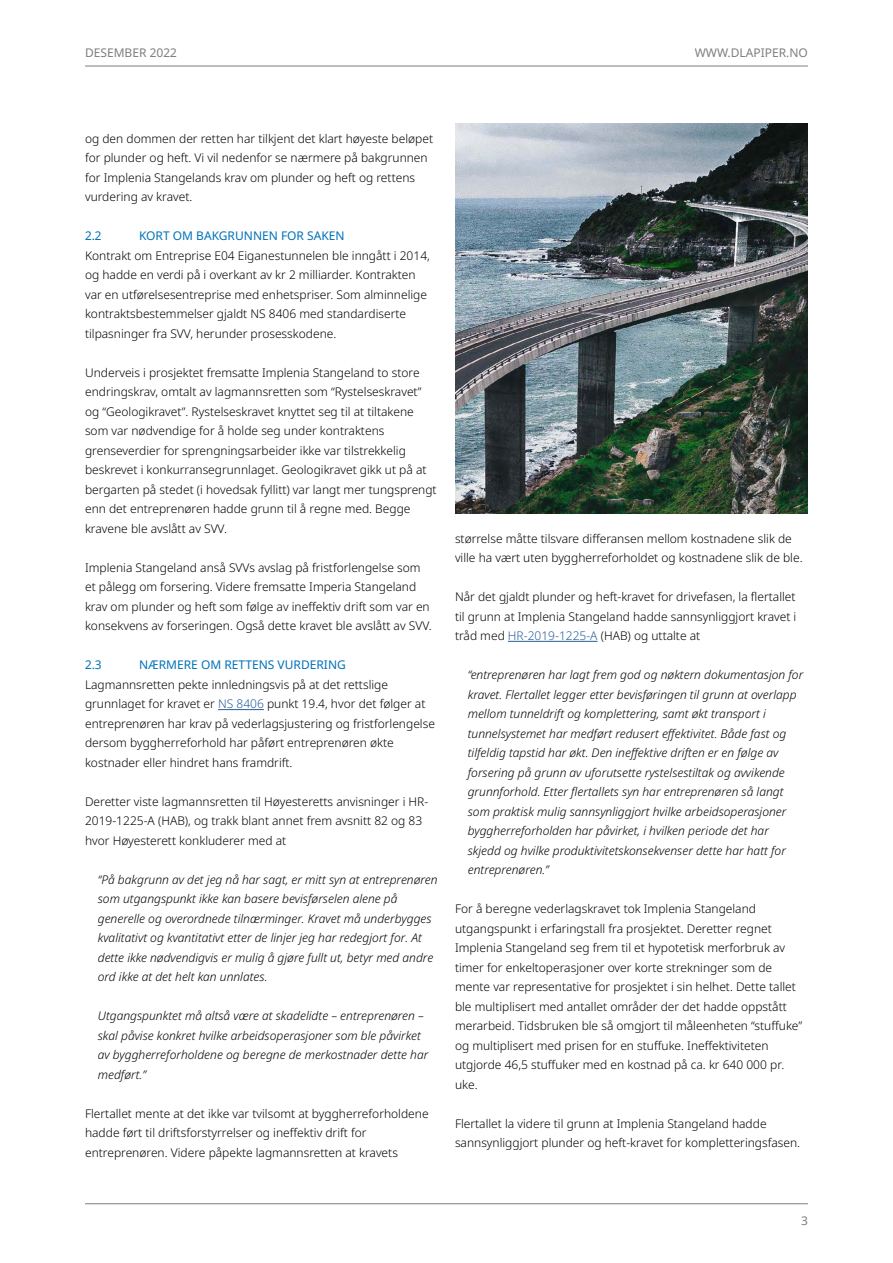
<style>
.page{position:relative;width:893px;height:1263px;background:#fff}
.page>*{position:absolute;margin:0;border:0;box-sizing:border-box;transform-origin:0 0}
.t1{font:300 12px/19.5px "Noto Sans";color:#000}
.t2{font:italic 300 12px/19.5px "Noto Sans";color:#000}
.t3{font:12px "Noto Sans";color:#0071b9}
.t4{font:12px "Noto Sans";color:#7e7e7d}
.s1{color:#275b9b}
</style>
<div class="page">
<hr style="left:85px;top:66px;width:723px;height:1px;background:#7e7e7d">
<hr style="left:85px;top:1203px;width:723px;height:1px;background:#7e7e7d">
<img style="left:455px;top:123px;width:353px;height:390px">
<hr style="left:218px;top:709px;width:46px;height:1px;background:#275b9b">
<hr style="left:508px;top:641px;width:90px;height:1px;background:#275b9b">
<p class="t4" style="left:85px;top:44px;width:93px">DESEMBER 2022</p>
<p class="t4" style="left:695px;top:45px;width:115px">WWW.DLAPIPER.NO</p>
<p class="t1" style="left:85px;top:129px;width:350px">og den dommen der retten har tilkjent det klart høyeste beløpet for plunder og heft. Vi vil nedenfor se nærmere på bakgrunnen for Implenia Stangelands krav om plunder og heft og rettens vurdering av kravet.</p>
<p class="t3" style="left:85px;top:228px;width:18px">2.2</p>
<p class="t3" style="left:139px;top:228px;width:207px">KORT OM BAKGRUNNEN FOR SAKEN</p>
<p class="t1" style="left:85px;top:246px;width:346px">Kontrakt om Entreprise E04 Eiganestunnelen ble inngått i 2014, og hadde en verdi på i overkant av kr 2 milliarder. Kontrakten var en utførelsesentreprise med enhetspriser. Som alminnelige kontraktsbestemmelser gjaldt NS 8406 med standardiserte tilpasninger fra SVV, herunder prosesskodene.</p>
<p class="t1" style="left:85px;top:363px;width:353px">Underveis i prosjektet fremsatte Implenia Stangeland to store endringskrav, omtalt av lagmannsretten som “Rystelseskravet” og “Geologikravet”. Rystelseskravet knyttet seg til at tiltakene som var nødvendige for å holde seg under kontraktens grenseverdier for sprengningsarbeider ikke var tilstrekkelig beskrevet i konkurransegrunnlaget. Geologikravet gikk ut på at bergarten på stedet (i hovedsak fyllitt) var langt mer tungsprengt enn det entreprenøren hadde grunn til å regne med. Begge kravene ble avslått av SVV.</p>
<p class="t1" style="left:85px;top:558px;width:348px">Implenia Stangeland anså SVVs avslag på fristforlengelse som et pålegg om forsering. Videre fremsatte Imperia Stangeland krav om plunder og heft som følge av ineffektiv drift som var en konsekvens av forseringen. Også dette kravet ble avslått av SVV.</p>
<p class="t3" style="left:85px;top:657px;width:18px">2.3</p>
<p class="t3" style="left:139px;top:657px;width:208px">NÆRMERE OM RETTENS VURDERING</p>
<p class="t1" style="left:85px;top:675px;width:351px">Lagmannsretten pekte innledningsvis på at det rettslige grunnlaget for kravet er <span class="s1">NS 8406</span> punkt 19.4, hvor det følger at entreprenøren har krav på vederlagsjustering og fristforlengelse dersom byggherreforhold har påført entreprenøren økte kostnader eller hindret hans framdrift.</p>
<p class="t1" style="left:85px;top:792px;width:345px">Deretter viste lagmannsretten til Høyesteretts anvisninger i HR-<br>2019-1225-A (HAB), og trakk blant annet frem avsnitt 82 og 83 hvor Høyesterett konkluderer med at</p>
<p class="t2" style="left:98px;top:870px;width:341px">“På bakgrunn av det jeg nå har sagt, er mitt syn at entreprenøren som utgangspunkt ikke kan basere bevisførselen alene på generelle og overordnede tilnærminger. Kravet må underbygges kvalitativt og kvantitativt etter de linjer jeg har redegjort for. At dette ikke nødvendigvis er mulig å gjøre fullt ut, betyr med andre ord ikke at det helt kan unnlates.</p>
<p class="t2" style="left:98px;top:1006px;width:332px">Utgangspunktet må altså være at skadelidte – entreprenøren – skal påvise konkret hvilke arbeidsoperasjoner som ble påvirket av byggherreforholdene og beregne de merkostnader dette har medført.”</p>
<p class="t1" style="left:85px;top:1104px;width:345px">Flertallet mente at det ikke var tvilsomt at byggherreforholdene hadde ført til driftsforstyrrelser og ineffektiv drift for entreprenøren. Videre påpekte lagmannsretten at kravets</p>
<p class="t1" style="left:455px;top:529px;width:349px">størrelse måtte tilsvare differansen mellom kostnadene slik de ville ha vært uten byggherreforholdet og kostnadene slik de ble.</p>
<p class="t1" style="left:455px;top:587px;width:343px;text-align:justify">Når det gjaldt plunder og heft-kravet for drivefasen, la flertallet til grunn at Implenia Stangeland hadde sannsynliggjort kravet i tråd med <span class="s1">HR-2019-1225-A</span> (HAB) og uttalte at</p>
<p class="t2" style="left:468px;top:665px;width:337px">“entreprenøren har lagt frem god og nøktern dokumentasjon for kravet. Flertallet legger etter bevisføringen til grunn at overlapp mellom tunneldrift og komplettering, samt økt transport i tunnelsystemet har medført redusert effektivitet. Både fast og tilfeldig tapstid har økt. Den ineffektive driften er en følge av forsering på grunn av uforutsette rystelsestiltak og avvikende grunnforhold. Etter flertallets syn har entreprenøren så langt som praktisk mulig sannsynliggjort hvilke arbeidsoperasjoner byggherreforholden har påvirket, i hvilken periode det har skjedd og hvilke produktivitetskonsekvenser dette har hatt for entreprenøren.”</p>
<p class="t1" style="left:455px;top:899px;width:349px">For å beregne vederlagskravet tok Implenia Stangeland utgangspunkt i erfaringstall fra prosjektet. Deretter regnet Implenia Stangeland seg frem til et hypotetisk merforbruk av timer for enkeltoperasjoner over korte strekninger som de mente var representative for prosjektet i sin helhet. Dette tallet ble multiplisert med antallet områder der det hadde oppstått merarbeid. Tidsbruken ble så omgjort til måleenheten “stuffuke” og multiplisert med prisen for en stuffuke. Ineffektiviteten utgjorde 46,5 stuffuker med en kostnad på ca. kr 640 000 pr. uke.</p>
<p class="t1" style="left:455px;top:1114px;width:347px">Flertallet la videre til grunn at Implenia Stangeland hadde sannsynliggjort plunder og heft-kravet for kompletteringsfasen.</p>
<p class="t4" style="left:801px;top:1212px;width:8px">3</p>
</div>
